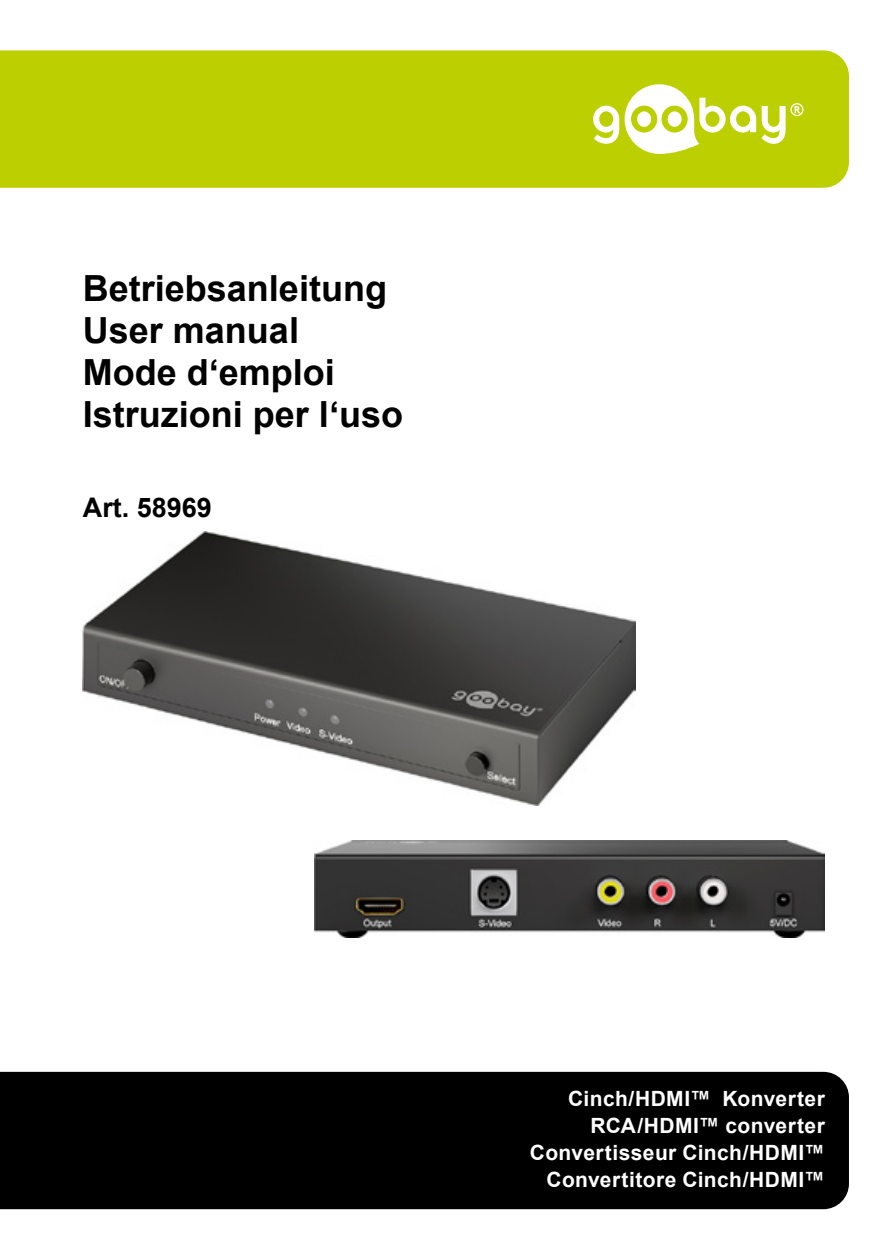
<style>
.page{position:relative;width:893px;height:1259px;background:#fff}
.page>*{position:absolute;margin:0;border:0;box-sizing:border-box;transform-origin:0 0}
.t1{font:700 36px/42px "Arial";color:#000}
.t2{font:700 27px "Arial";color:#000}
.t3{font:700 21px/27px "Arial";letter-spacing:.02em;color:#fff;text-align:right}
</style>
<div class="page">
<div style="left:0;top:1071px;width:849px;height:138px;background:#000"></div>
<div style="left:0;top:50px;width:849px;height:138px;background:#bccf00"></div>
<svg style="left:593px;top:106px;width:26px;height:38px"></svg>
<svg style="left:625px;top:84px;width:178px;height:70px"></svg>
<img style="left:83px;top:531px;width:553px;height:274px">
<img style="left:315px;top:840px;width:510px;height:97px">
<h1 class="t1" style="left:83px;top:268px;width:322px">Betriebsanleitung<br>User manual<br>Mode d‘emploi<br>Istruzioni per l‘uso</h1>
<p class="t2" style="left:83px;top:489px;width:131px">Art. 58969</p>
<p class="t3" style="left:530px;top:1086px;width:297px">Cinch/HDMI™ Konverter<br>RCA/HDMI™ converter<br>Convertisseur Cinch/HDMI™<br>Convertitore Cinch/HDMI™</p>
</div>
